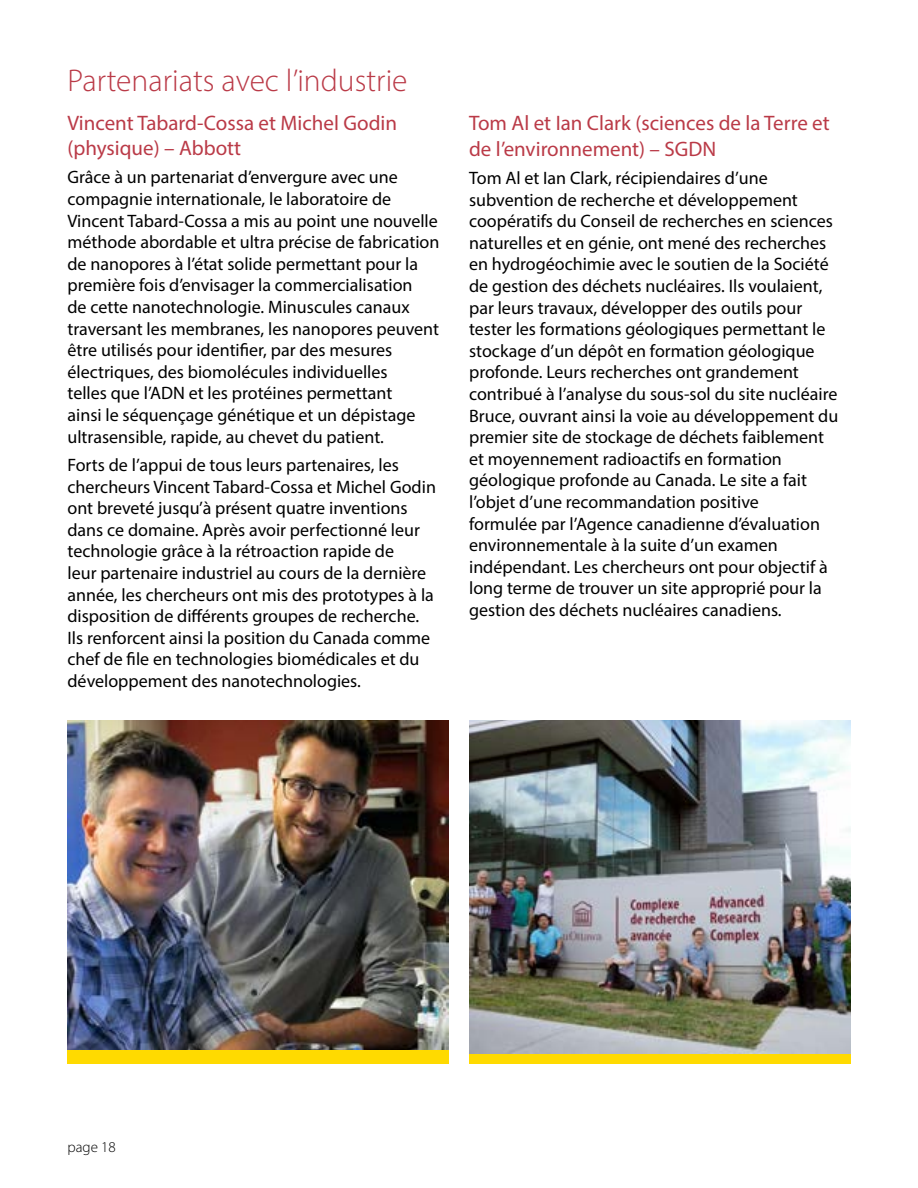
<style>
.page{position:relative;width:918px;height:1188px;background:#fff}
.page>*{position:absolute;margin:0;border:0;box-sizing:border-box;transform-origin:0 0}
.t1{font:300 31.5px "Myriad Pro";color:#ba3a47}
.t2{font:21px/25.2px "Myriad Pro";color:#ba3a47}
.Body_text__P{font:18px/21.6px "Myriad Pro";color:#000}
.t3{font:300 15px "Myriad Pro";color:#000}
</style>
<div class="page">
<img style="left:68px;top:720px;width:381px;height:330px">
<div style="left:68px;top:1050px;width:381px;height:14px;background:#ffda00"></div>
<div style="left:469px;top:1050px;width:381px;height:14px;background:#ffda00"></div>
<img style="left:469px;top:720px;width:381px;height:333px">
<h2 class="t1" style="left:68px;top:62px;width:342px">Partenariats avec l’industrie</h2>
<h3 class="t2" style="left:68px;top:110px;width:331px">Vincent Tabard-Cossa et Michel Godin (physique) – Abbott</h3>
<p class="Body_text__P" style="left:68px;top:166px;width:373px">Grâce à un partenariat d’envergure avec une compagnie internationale, le laboratoire de Vincent Tabard-Cossa a mis au point une nouvelle méthode abordable et ultra précise de fabrication de nanopores à l’état solide permettant pour la première fois d’envisager la commercialisation<br>de cette nanotechnologie. Minuscules canaux traversant les membranes, les nanopores peuvent être utilisés pour identifier, par des mesures électriques, des biomolécules individuelles<br>telles que l’ADN et les protéines permettant<br>ainsi le séquençage génétique et un dépistage ultrasensible, rapide, au chevet du patient.</p>
<p class="Body_text__P" style="left:68px;top:454px;width:370px">Forts de l’appui de tous leurs partenaires, les chercheurs Vincent Tabard-Cossa et Michel Godin ont breveté jusqu’à présent quatre inventions dans ce domaine. Après avoir perfectionné leur technologie grâce à la rétroaction rapide de<br>leur partenaire industriel au cours de la dernière année, les chercheurs ont mis des prototypes à la disposition de différents groupes de recherche.<br>Ils renforcent ainsi la position du Canada comme chef de file en technologies biomédicales et du développement des nanotechnologies.</p>
<h3 class="t2" style="left:469px;top:110px;width:362px">Tom Al et Ian Clark (sciences de la Terre et de l’environnement) – SGDN</h3>
<p class="Body_text__P" style="left:469px;top:167px;width:371px">Tom Al et Ian Clark, récipiendaires d’une subvention de recherche et développement coopératifs du Conseil de recherches en sciences naturelles et en génie, ont mené des recherches en hydrogéochimie avec le soutien de la Société de gestion des déchets nucléaires. Ils voulaient, par leurs travaux, développer des outils pour tester les formations géologiques permettant le stockage d’un dépôt en formation géologique profonde. Leurs recherches ont grandement contribué à l’analyse du sous-sol du site nucléaire Bruce, ouvrant ainsi la voie au développement du premier site de stockage de déchets faiblement et moyennement radioactifs en formation géologique profonde au Canada. Le site a fait l’objet d’une recommandation positive<br>formulée par l’Agence canadienne d’évaluation environnementale à la suite d’un examen indépendant. Les chercheurs ont pour objectif à long terme de trouver un site approprié pour la gestion des déchets nucléaires canadiens.</p>
<p class="t3" style="left:68px;top:1138px;width:50px">page 18</p>
</div>
